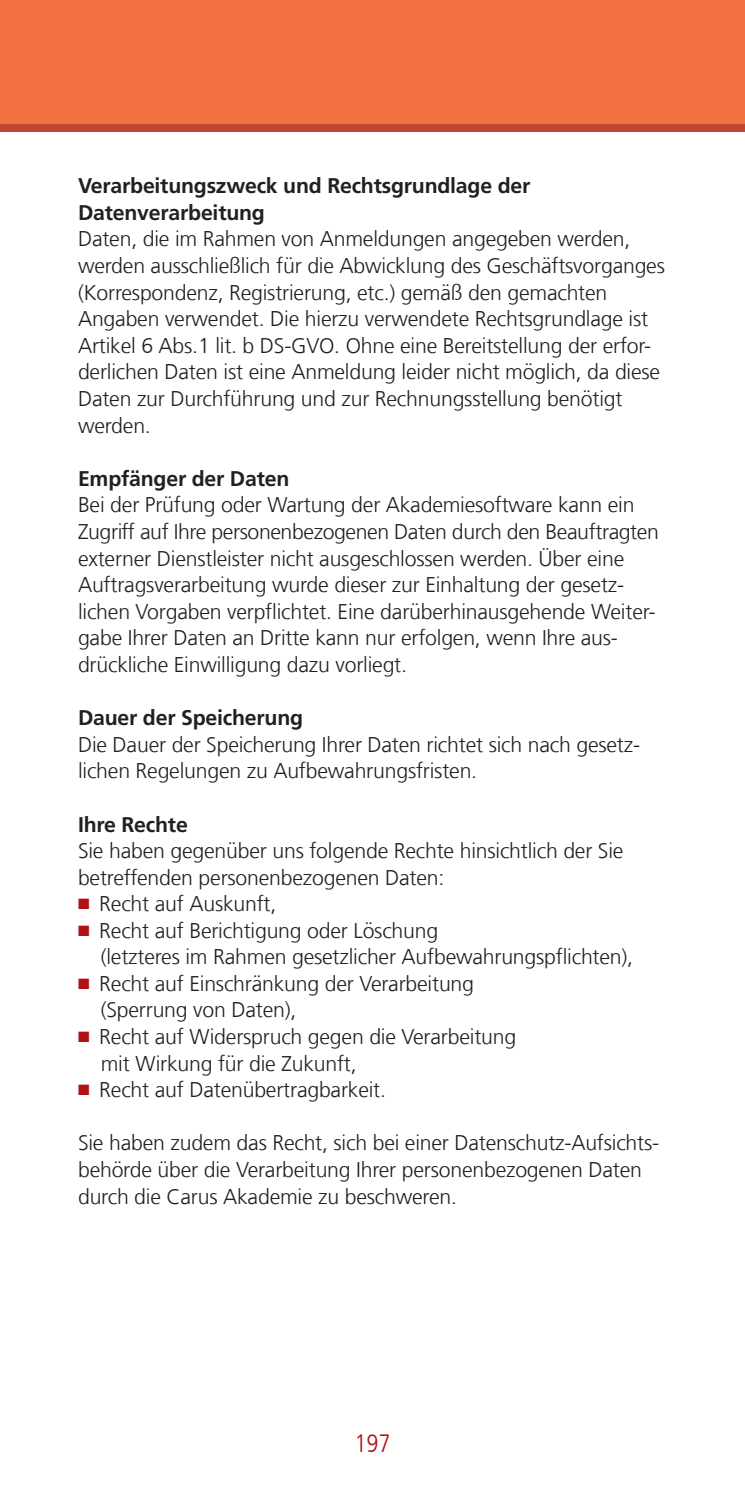
<style>
.page{position:relative;width:745px;height:1489px;background:#fff}
.page>*{position:absolute;margin:0;border:0;box-sizing:border-box;transform-origin:0 0}
.t1{font:300 condensed 25px "Frutiger LT Com";color:#b11116}
.t2{font:300 21.25px/26.5px "Frutiger LT Com";letter-spacing:-.01em;color:#231f20}
.t3{font:700 21.25px/26.5px "Frutiger LT Com";letter-spacing:-.01em;color:#231f20}
.t4{font:15px "Zapf Dingbats ITC";color:#b11116}
.s1{color:#b11116}
</style>
<div class="page">
<div style="left:0;top:0;width:744px;height:124px;background:#f37043"></div>
<div style="left:0;top:124px;width:744px;height:7px;background:#bf4731"></div>
<p class="t3" style="left:78px;top:172px;width:453px">Verarbeitungszweck und Rechtsgrundlage der<br>Datenverarbeitung</p>
<p class="t2" style="left:78px;top:225px;width:588px">Daten, die im Rahmen von Anmeldungen angegeben werden, werden ausschließlich für die Abwicklung des Geschäftsvorganges (Korrespondenz, Registrierung, etc.) gemäß den gemachten Angaben verwendet. Die hierzu verwendete Rechtsgrundlage ist Artikel 6 Abs.1 lit. b DS-GVO. Ohne eine Bereitstellung der erfor&shy;derlichen Daten ist eine Anmeldung leider nicht möglich, da diese Daten zur Durchführung und zur Rechnungsstellung benötigt werden.</p>
<p class="t3" style="left:78px;top:465px;width:213px">Empfänger der Daten</p>
<p class="t2" style="left:78px;top:491px;width:582px">Bei der Prüfung oder Wartung der Akademiesoftware kann ein Zugriff auf Ihre personenbezogenen Daten durch den Beauftragten externer Dienstleister nicht ausgeschlossen werden. Über eine Auftragsverarbeitung wurde dieser zur Einhaltung der gesetz&shy;lichen Vorgaben verpflichtet. Eine darüberhinausgehende Weiter&shy;gabe Ihrer Daten an Dritte kann nur erfolgen, wenn Ihre aus&shy;drückliche Einwilligung dazu vorliegt.</p>
<p class="t3" style="left:78px;top:704px;width:226px">Dauer der Speicherung</p>
<p class="t2" style="left:78px;top:731px;width:563px">Die Dauer der Speicherung Ihrer Daten richtet sich nach gesetz&shy;lichen Regelungen zu Aufbewahrungsfristen.</p>
<p class="t3" style="left:78px;top:810px;width:111px">Ihre Rechte</p>
<p class="t2" style="left:78px;top:837px;width:546px">Sie haben gegenüber uns folgende Rechte hinsichtlich der Sie betreffenden personenbezogenen Daten:</p>
<p class="t4" style="left:89px;top:897px;width:6px">■</p>
<p class="t2" style="left:78px;top:890px;width:200px"><span class="s1">■</span> Recht auf Auskunft,</p>
<p class="t4" style="left:89px;top:923px;width:6px">■</p>
<p class="t2" style="left:101px;top:916px;width:533px;text-indent:-23px"><span class="s1">■</span> Recht auf Berichtigung oder Löschung<br>(letzteres im Rahmen gesetzlicher Aufbewahrungspflichten),</p>
<p class="t4" style="left:89px;top:976px;width:6px">■</p>
<p class="t2" style="left:101px;top:970px;width:374px;text-indent:-23px"><span class="s1">■</span> Recht auf Einschränkung der Verarbeitung (Sperrung von Daten),</p>
<p class="t4" style="left:89px;top:1029px;width:6px">■</p>
<p class="t2" style="left:101px;top:1023px;width:417px;text-indent:-23px"><span class="s1">■</span> Recht auf Widerspruch gegen die Verarbeitung mit Wirkung für die Zukunft,</p>
<p class="t4" style="left:89px;top:1083px;width:6px">■</p>
<p class="t2" style="left:78px;top:1076px;width:309px"><span class="s1">■</span> Recht auf Datenübertragbarkeit.</p>
<p class="t2" style="left:78px;top:1129px;width:582px">Sie haben zudem das Recht, sich bei einer Datenschutz-Aufsichts&shy;behörde über die Verarbeitung Ihrer personenbezogenen Daten durch die Carus Akademie zu beschweren.</p>
<p class="t1" style="left:354px;top:1427px;width:38px">197</p>
</div>
